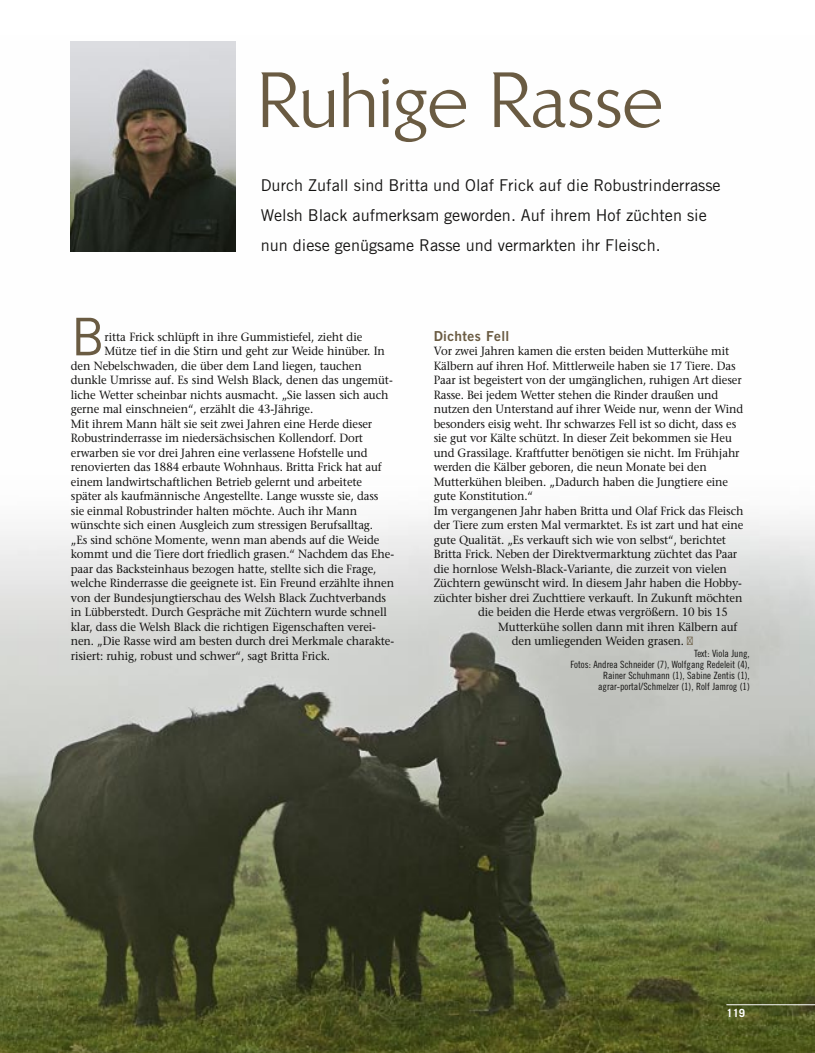
<style>
.page{position:relative;width:815px;height:1053px;background:#fff}
.page>*{position:absolute;margin:0;border:0;box-sizing:border-box;transform-origin:0 0}
._01_Headline{font:75px "Linotype Brewery";color:#6a5b42}
._030_Initial_3zeilig{font:52px "Trade Gothic LT";color:#6a5b42}
._02_Intro{font:16.25px/30px "Trade Gothic LT";color:#141312}
._04_Zwischenüberschrift{font:13.75px "Trade Gothic LT Bold Two";letter-spacing:.025em;color:#6a5b42}
._03_Fließtext{font:11.88px/14.5px "Stone Serif LT";letter-spacing:-.01em;color:#141312;scale:.95 1}
._030_Initial_3zeilig-2{font:11.88px "Stone Serif LT";letter-spacing:-.01em;color:#141312;scale:.95 1}
.t1{font:700 11.25px "Trade Gothic LT";color:#fff}
._08_Textautor{font:10px/11.2px "Trade Gothic LT Cond Eighteen";color:#141312;text-align:right}
</style>
<div class="page">
<img style="left:0;top:41px;width:815px;height:1011px">
<hr style="left:726px;top:1004px;width:89px;height:1px;background:#fff">
<img style="left:71px;top:41px;width:164px;height:211px">
<svg style="left:687px;top:637px;width:6px;height:8px"></svg>
<p class="_01_Headline" style="left:257px;top:56px;width:407px">Ruhige Rasse</p>
<p class="_02_Intro" style="left:261px;top:170px;width:461px">Durch Zufall sind Britta und Olaf Frick auf die Robustrinderrasse<br>Welsh Black aufmerksam geworden. Auf ihrem Hof züchten sie nun diese genügsame Rasse und vermarkten ihr Fleisch.</p>
<p class="_030_Initial_3zeilig" style="left:71px;top:305px;width:35px">B</p>
<p class="_030_Initial_3zeilig-2" style="left:105px;top:329px;width:273px">ritta Frick schlüpft in ihre Gummistiefel, zieht die</p>
<p class="_030_Initial_3zeilig-2" style="left:105px;top:344px;width:297px">Mütze tief in die Stirn und geht zur Weide hinüber. In</p>
<p class="_030_Initial_3zeilig-2" style="left:71px;top:358px;width:308px">den Nebelschwaden, die über dem Land liegen, tauchen</p>
<p class="_030_Initial_3zeilig-2" style="left:71px;top:373px;width:340px">dunkle Umrisse auf. Es sind Welsh Black, denen das ungemüt-</p>
<p class="_030_Initial_3zeilig-2" style="left:71px;top:387px;width:336px">liche Wetter scheinbar nichts ausmacht. „Sie lassen sich auch</p>
<p class="_030_Initial_3zeilig-2" style="left:71px;top:402px;width:257px">gerne mal einschneien“, erzählt die 43-Jährige.</p>
<p class="_03_Fließtext" style="left:71px;top:416px;width:342px">Mit ihrem Mann hält sie seit zwei Jahren eine Herde dieser Robustrinderrasse im niedersächsischen Kollendorf. Dort erwarben sie vor drei Jahren eine verlassene Hofstelle und renovierten das 1884 erbaute Wohnhaus. Britta Frick hat auf einem landwirtschaftlichen Betrieb gelernt und arbeitete später als kaufmännische Angestellte. Lange wusste sie, dass sie einmal Robustrinder halten möchte. Auch ihr Mann wünschte sich einen Ausgleich zum stressigen Berufsalltag.<br>„Es sind schöne Momente, wenn man abends auf die Weide kommt und die Tiere dort friedlich grasen.“ Nachdem das Ehe&shy;paar das Backsteinhaus bezogen hatte, stellte sich die Frage, welche Rinderrasse die geeignete ist. Ein Freund erzählte ihnen von der Bundesjungtierschau des Welsh Black Zuchtverbands in Lübberstedt. Durch Gespräche mit Züchtern wurde schnell klar, dass die Welsh Black die richtigen Eigenschaften verei&shy;nen. „Die Rasse wird am besten durch drei Merkmale charakte&shy;risiert: ruhig, robust und schwer“, sagt Britta Frick.</p>
<p class="_04_Zwischenüberschrift" style="left:434px;top:327px;width:77px">Dichtes Fell</p>
<p class="_03_Fließtext" style="left:434px;top:344px;width:327px">Vor zwei Jahren kamen die ersten beiden Mutterkühe mit Kälbern auf ihren Hof. Mittlerweile haben sie 17 Tiere. Das Paar ist begeistert von der umgänglichen, ruhigen Art dieser Rasse. Bei jedem Wetter stehen die Rinder draußen und nutzen den Unterstand auf ihrer Weide nur, wenn der Wind besonders eisig weht. Ihr schwarzes Fell ist so dicht, dass es sie gut vor Kälte schützt. In dieser Zeit bekommen sie Heu und Grassilage. Kraftfutter benötigen sie nicht. Im Frühjahr werden die Kälber geboren, die neun Monate bei den Mutterkühen bleiben. „Dadurch haben die Jungtiere eine gute Konstitution.“</p>
<p class="_03_Fließtext" style="left:434px;top:503px;width:328px">Im vergangenen Jahr haben Britta und Olaf Frick das Fleisch</p>
<p class="_03_Fließtext" style="left:434px;top:518px;width:328px">der Tiere zum ersten Mal vermarktet. Es ist zart und hat eine</p>
<p class="_03_Fließtext" style="left:434px;top:532px;width:309px">gute Qualität. „Es verkauft sich wie von selbst“, berichtet</p>
<p class="_03_Fließtext" style="left:434px;top:547px;width:321px">Britta Frick. Neben der Direktvermarktung züchtet das Paar</p>
<p class="_03_Fließtext" style="left:434px;top:561px;width:310px">die hornlose Welsh-Black-Variante, die zurzeit von vielen</p>
<p class="_03_Fließtext" style="left:434px;top:576px;width:326px">Züchtern gewünscht wird. In diesem Jahr haben die Hobby-</p>
<p class="_03_Fließtext" style="left:434px;top:590px;width:327px">züchter bisher drei Zuchttiere verkauft. In Zukunft möchten</p>
<p class="_03_Fließtext" style="left:478px;top:605px;width:264px">die beiden die Herde etwas vergrößern. 10 bis 15</p>
<p class="_03_Fließtext" style="left:498px;top:619px;width:253px">Mutterkühe sollen dann mit ihren Kälbern auf</p>
<p class="_03_Fließtext" style="left:512px;top:634px;width:183px">den umliegenden Weiden grasen.</p>
<p class="_08_Textautor" style="left:570px;top:647px;width:181px">Text: Viola Jung,<br>Fotos: Andrea Schneider (7), Wolfgang Redeleit (4), Rainer Schuhmann (1), Sabine Zentis (1), agrar-portal/Schmelzer (1), Rolf Jamrog (1)</p>
<p class="t1" style="left:726px;top:1005px;width:20px">119</p>
</div>
